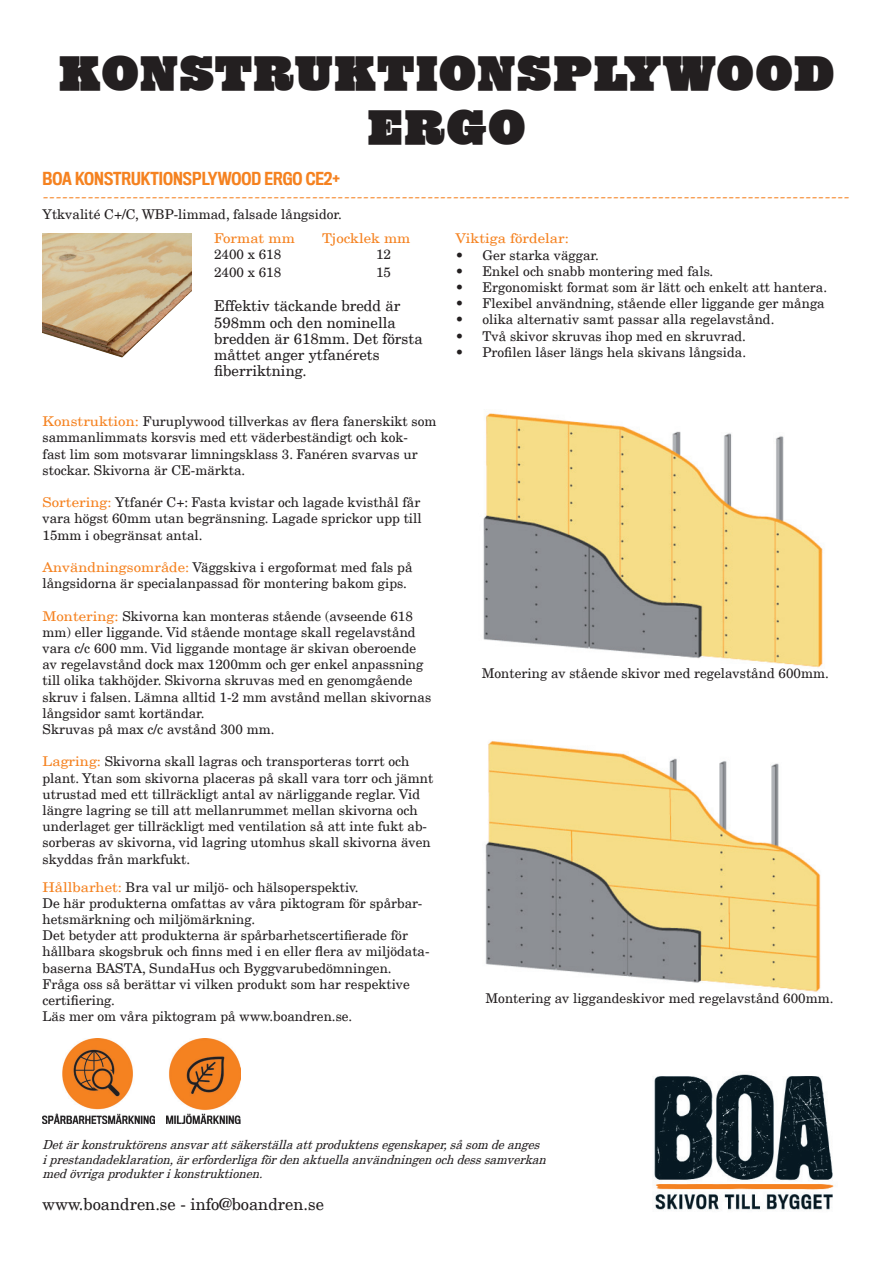
<style>
.page{position:relative;width:893px;height:1263px;background:#fff}
.page>*{position:absolute;margin:0;border:0;box-sizing:border-box;transform-origin:0 0}
.t1{font:48px/54px "Champ Ultra";letter-spacing:.05em;color:#231f20;text-align:center}
.t2{font:18.75px "Minion Pro";color:#f58220;scale:.96 1}
.t3{font:16.5px "New Century Schlbk LT";color:#231f20}
.t4{font:500 16.5px "Titling Gothic FB Cond";color:#f58220}
.t5{font:15px/16.2px "New Century Schlbk LT";color:#231f20}
.t6{font:13.5px/16.2px "New Century Schlbk LT";color:#231f20}
.t7{font:13.5px "New Century Schlbk LT";color:#f58220;scale:1.1 1}
.t8{font:italic 12.45px/14.4px "New Century Schlbk LT";color:#231f20;scale:.96 1}
.s1{color:#f58220}
</style>
<div class="page">
<img style="left:654px;top:1074px;width:180px;height:137px">
<img style="left:43px;top:1038px;width:112px;height:85px">
<img style="left:166px;top:1038px;width:74px;height:85px">
<img style="left:43px;top:234px;width:148px;height:124px">
<img style="left:485px;top:741px;width:336px;height:251px">
<img style="left:483px;top:413px;width:340px;height:255px">
<h1 class="t1" style="left:59px;top:46px;width:776px">KONSTRUKTIONSPLYWOOD<br>ERGO</h1>
<p class="t4" style="left:43px;top:169px;width:299px">BOA KONSTRUKTIONSPLYWOOD ERGO CE2+</p>
<p class="t6" style="left:43px;top:206px;width:301px">Ytkvalité C+/C, WBP-limmad, falsade långsidor.</p>
<h2 class="t2" style="left:43px;top:183px;width:843px">------------------------------------------------------------------------------------------------------------------------------</h2>
<p class="t7" style="left:214px;top:230px;width:75px">Format mm</p>
<p class="t7" style="left:322px;top:230px;width:82px">Tjocklek mm</p>
<p class="t6" style="left:214px;top:246px;width:69px">2400 x 618</p>
<p class="t6" style="left:376px;top:246px;width:17px">12</p>
<p class="t6" style="left:214px;top:264px;width:69px">2400 x 618</p>
<p class="t6" style="left:376px;top:264px;width:17px">15</p>
<p class="t5" style="left:214px;top:298px;width:210px">Effektiv täckande bredd är<br>598mm och den nominella bredden är 618mm. Det första måttet anger ytfanérets fiberriktning.</p>
<p class="t6" style="left:43px;top:413px;width:396px"><span class="s1">Konstruktion:</span> Furuplywood tillverkas av flera fanerskikt som sammanlimmats korsvis med ett väderbeständigt och kok-<br>fast lim som motsvarar limningsklass 3. Fanéren svarvas ur stockar. Skivorna är CE-märkta.</p>
<p class="t6" style="left:43px;top:494px;width:381px;text-align:justify"><span class="s1">Sortering:</span> Ytfanér C+: Fasta kvistar och lagade kvisthål får vara högst 60mm utan begränsning. Lagade sprickor upp till 15mm i obegränsat antal.</p>
<p class="t6" style="left:43px;top:559px;width:371px"><span class="s1">Användningsområde:</span> Väggskiva i ergoformat med fals på långsidorna är specialanpassad för montering bakom gips.</p>
<p class="t6" style="left:43px;top:608px;width:390px"><span class="s1">Montering:</span> Skivorna kan monteras stående (avseende 618 mm) eller liggande. Vid stående montage skall regelavstånd vara c/c 600 mm. Vid liggande montage är skivan oberoende av regelavstånd dock max 1200mm och ger enkel anpassning till olika takhöjder. Skivorna skruvas med en genomgående skruv i falsen. Lämna alltid 1-2 mm avstånd mellan skivornas långsidor samt kortändar.<br>Skruvas på max c/c avstånd 300 mm.</p>
<p class="t6" style="left:43px;top:753px;width:392px"><span class="s1">Lagring:</span> Skivorna skall lagras och transporteras torrt och plant. Ytan som skivorna placeras på skall vara torr och jämnt utrustad med ett tillräckligt antal av närliggande reglar. Vid längre lagring se till att mellanrummet mellan skivorna och underlaget ger tillräckligt med ventilation så att inte fukt ab&shy;sorberas av skivorna, vid lagring utomhus skall skivorna även skyddas från markfukt.</p>
<p class="t6" style="left:43px;top:879px;width:389px"><span class="s1">Hållbarhet:</span> Bra val ur miljö- och hälsoperspektiv.<br>De här produkterna omfattas av våra piktogram för spårbar&shy;hetsmärkning och miljömärkning.<br>Det betyder att produkterna är spårbarhetscertifierade för hållbara skogsbruk och finns med i en eller flera av miljödata&shy;baserna BASTA, SundaHus och Byggvarubedömningen.<br>Fråga oss så berättar vi vilken produkt som har respektive certifiering.<br>Läs mer om våra piktogram på www.boandren.se.</p>
<p class="t7" style="left:455px;top:230px;width:105px">Viktiga fördelar:</p>
<p class="t6" style="left:455px;top:247px;width:145px">• Ger starka väggar.</p>
<p class="t6" style="left:455px;top:263px;width:259px">• Enkel och snabb montering med fals.</p>
<p class="t6" style="left:455px;top:279px;width:373px">• Ergonomiskt format som är lätt och enkelt att hantera.</p>
<p class="t6" style="left:455px;top:295px;width:371px">• Flexibel användning, stående eller liggande ger många</p>
<p class="t6" style="left:455px;top:311px;width:320px">• olika alternativ samt passar alla regelavstånd.</p>
<p class="t6" style="left:455px;top:328px;width:292px">• Två skivor skruvas ihop med en skruvrad.</p>
<p class="t6" style="left:455px;top:344px;width:292px">• Profilen låser längs hela skivans långsida.</p>
<p class="t6" style="left:482px;top:665px;width:349px">Montering av stående skivor med regelavstånd 600mm.</p>
<p class="t6" style="left:485px;top:990px;width:350px">Montering av liggandeskivor med regelavstånd 600mm.</p>
<p class="t8" style="left:43px;top:1137px;width:530px">Detärkonstruktörensansvarattsäkerställaattproduktensegenskaper,såsom deanges iprestandadeklaration,ärerforderligafördenaktuellaanvändningenochdesssamverkan medövrigaprodukterikonstruktionen.</p>
<p class="t3" style="left:43px;top:1193px;width:283px">www.boandren.se - info@boandren.se</p>
</div>
